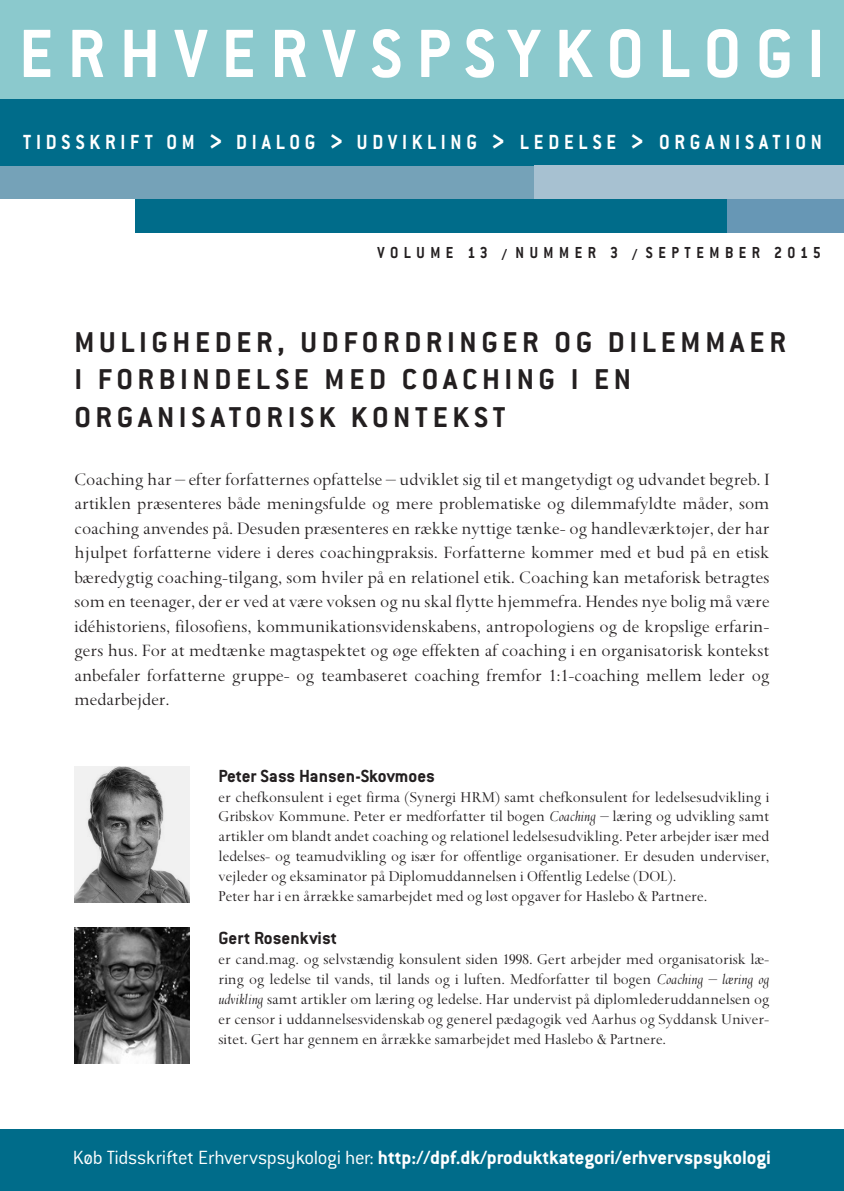
<style>
.page{position:relative;width:844px;height:1191px;background:#fff}
.page>*{position:absolute;margin:0;border:0;box-sizing:border-box;transform-origin:0 0}
.t1{font:700 74.9px "Conduit ITC";letter-spacing:.205em;color:#fff;scale:.95 1}
.t2{font:700 31.5px/37.8px "Conduit ITC";letter-spacing:.15em;color:#231f20}
.t3{font:700 22.4px "Conduit ITC";letter-spacing:.24em;color:#fff;scale:.9 1}
.t4{font:700 21px "Conduit ITC";color:#fff}
.t5{font:19.25px/24.5px "Spectrum";color:#231f20;text-align:justify}
.t6{font:700 19.25px "Conduit ITC";color:#231f20}
.t7{font:700 17.5px "Conduit ITC";letter-spacing:.35em;color:#231f20;scale:.9 1}
.t8{font:16.62px/19.9px "Spectrum";color:#231f20}
.s1{font-size:31.15px}
.s2{font-style:italic}
.s3{font-weight:300}
</style>
<div class="page">
<div style="left:0;top:1129px;width:843px;height:62px;background:#006c8a"></div>
<div style="left:0;top:0;width:843px;height:124px;background:#8bc9cd"></div>
<div style="left:0;top:166px;width:652px;height:33px;background:#75a2b8"></div>
<div style="left:0;top:99px;width:843px;height:67px;background:#006c8a"></div>
<div style="left:534px;top:166px;width:309px;height:33px;background:#a7c1d1"></div>
<div style="left:614px;top:199px;width:229px;height:33px;background:#6797b5"></div>
<div style="left:136px;top:199px;width:591px;height:33px;background:#006c8a"></div>
<img style="left:74px;top:927px;width:115px;height:136px">
<img style="left:74px;top:767px;width:115px;height:135px">
<h1 class="t1" style="left:19px;top:10px;width:849px">ERHVERVSPSYKOLOGI</h1>
<h3 class="t3" style="left:23px;top:129px;width:888px">TIDSSKRIFT OM <span class="s1">&gt;</span> DIALOG <span class="s1">&gt;</span> UDVIKLING <span class="s1">&gt;</span> LEDELSE <span class="s1">&gt;</span> ORGANISATION</h3>
<p class="t7" style="left:377px;top:242px;width:494px">VOLUME 13 / NUMMER 3 / SEPTEMBER 2015</p>
<h2 class="t2" style="left:74px;top:322px;width:712px">MULIGHEDER, UDFORDRINGER OG DILEMMAER<br>I FORBINDELSE MED COACHING I EN<br>ORGANISATORISK KONTEKST</h2>
<p class="t5" style="left:74px;top:467px;width:696px">Coaching har – efter forfatternes opfattelse – udviklet sig til et mangetydigt og udvandet begreb. I artiklen præsenteres både meningsfulde og mere problematiske og dilemmafyldte måder, som coaching anvendes på. Desuden præsenteres en række nyttige tænke- og handleværktøjer, der har hjulpet forfatterne videre i deres coachingpraksis. Forfatterne kommer med et bud på en etisk bæredygtig coaching-tilgang, som hviler på en relationel etik. Coaching kan metaforisk betragtes som en teenager, der er ved at være voksen og nu skal flytte hjemmefra. Hendes nye bolig må være idéhistoriens, filosofiens, kommunikationsvidenskabens, antropologiens og de kropslige erfarin&shy;gers hus. For at medtænke magtaspektet og øge effekten af coaching i en organisatorisk kontekst anbefaler forfatterne gruppe- og teambaseret coaching fremfor 1:1-coaching mellem leder og medarbejder.</p>
<p class="t6" style="left:218px;top:764px;width:218px">Peter Sass Hansen-Skovmoes</p>
<p class="t8" style="left:218px;top:787px;width:552px">er chefkonsulent i eget firma (Synergi HRM) samt chefkonsulent for ledelsesudvikling i Gribskov Kommune. Peter er medforfatter til bogen <span class="s2">Coaching –</span> læring og udvikling samt artikler om blandt andet coaching og relationel ledelsesudvikling. Peter arbejder især med ledelses- og teamudvikling og især for offentlige organisationer. Er desuden underviser, vejleder og eksaminator på Diplomuddannelsen i Offentlig Ledelse (DOL).<br>Peter har i en årrække samarbejdet med og løst opgaver for Haslebo &amp; Partnere.</p>
<p class="t6" style="left:218px;top:927px;width:120px">Gert Rosenkvist</p>
<p class="t8" style="left:218px;top:949px;width:552px;text-align:justify">er cand.mag. og selvstændig konsulent siden 1998. Gert arbejder med organisatorisk læ&shy;ring og ledelse til vands, til lands og i luften. Medforfatter til bogen <span class="s2">Coaching – læring og udvikling</span> samt artikler om læring og ledelse. Har undervist på diplomlederuddannelsen og er censor i uddannelsesvidenskab og generel pædagogik ved Aarhus og Syddansk Univer&shy;sitet. Gert har gennem en årrække samarbejdet med Haslebo &amp; Partnere.</p>
<p class="t4" style="left:73px;top:1144px;width:699px"><span class="s3">Køb Tidsskriftet Erhvervspsykologi her:</span> http://dpf.dk/produktkategori/erhvervspsykologi</p>
</div>
